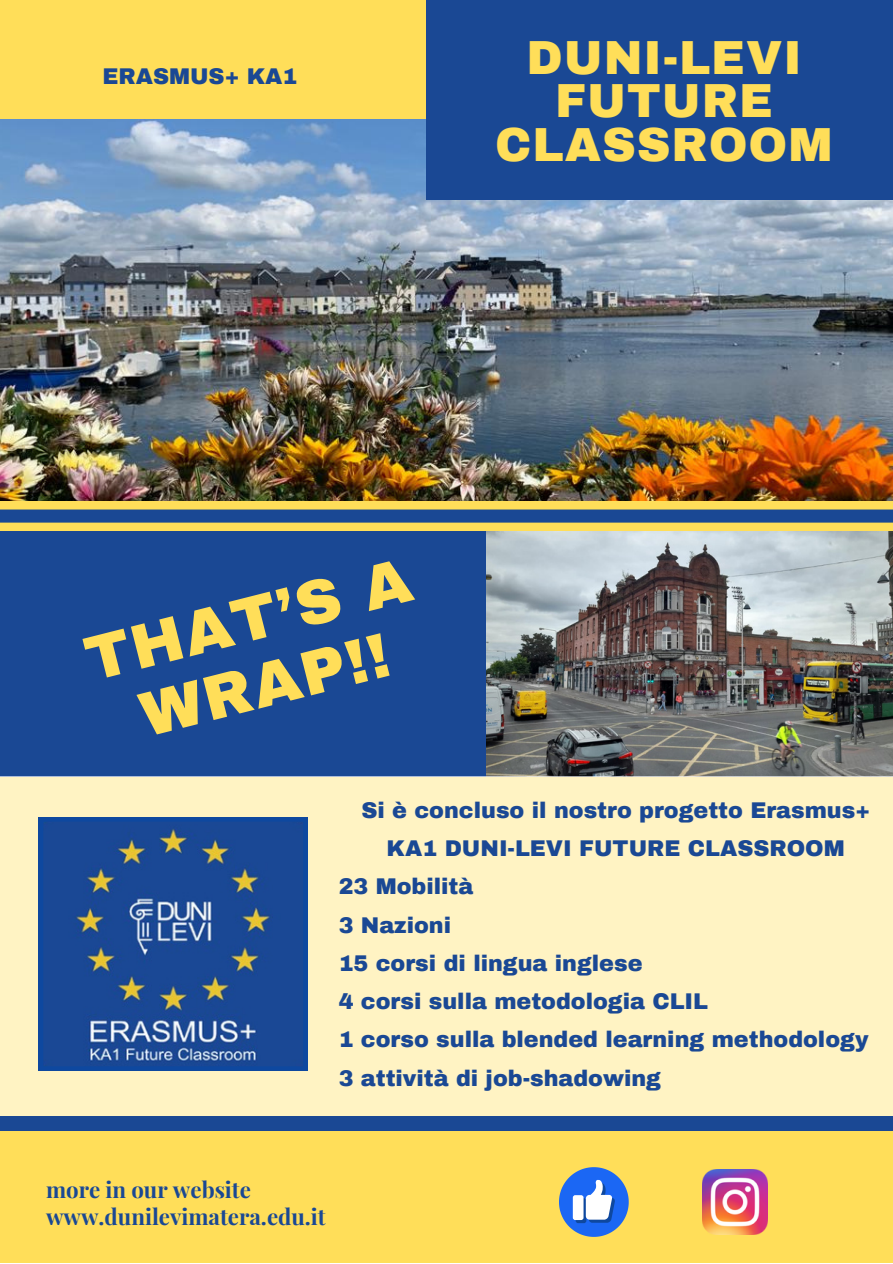
<style>
.page{position:relative;width:893px;height:1264px;background:#fff}
.page>*{position:absolute;margin:0;border:0;box-sizing:border-box;transform-origin:0 0}
.t1{font:900 63px/67.3px "Archivo";color:#ffde59;text-align:center}
.t2{font:900 46.8px/43.8px "Archivo";letter-spacing:.02em;color:#ffde59;text-align:center}
.t3{font:900 22.2px/38.2px "Archivo";color:#1a4894;text-align:center}
.t4{font:700 22.2px/27px "Playfair Display";color:#1a4894}
</style>
<div class="page">
<div style="left:0;top:0;width:892px;height:1262px;background:#ffde59"></div>
<img style="left:0;top:119px;width:892px;height:382px">
<img style="left:485px;top:531px;width:407px;height:245px">
<div style="left:0;top:530px;width:485px;height:246px;background:#1a4894"></div>
<div style="left:0;top:776px;width:892px;height:339px;background:#fff3c3"></div>
<svg style="left:0;top:509px;width:892px;height:14px;background:#285190"></svg>
<div style="left:0;top:1115px;width:892px;height:15px;background:#1a4894"></div>
<div style="left:426px;top:0;width:466px;height:200px;background:#1a4894"></div>
<svg style="left:39px;top:817px;width:268px;height:253px;background:#2a5395"></svg>
<svg style="left:559px;top:1167px;width:69px;height:69px"></svg>
<img style="left:702px;top:1169px;width:65px;height:65px">
<p class="t3" style="left:102px;top:58px;width:196px">ERASMUS+ KA1</p>
<p class="t2" style="left:495px;top:36px;width:339px">DUNI-LEVI<br>FUTURE<br>CLASSROOM</p>
<p class="t1" style="left:78px;top:627px;width:336px;rotate:-14deg">THAT’S A<br>WRAP!!</p>
<p class="t3" style="left:361px;top:791px;width:510px">Si è concluso il nostro progetto Erasmus+<br>KA1 DUNI-LEVI FUTURE CLASSROOM</p>
<p class="t3" style="left:339px;top:867px;width:136px">23 Mobilità</p>
<p class="t3" style="left:339px;top:906px;width:114px">3 Nazioni</p>
<p class="t3" style="left:339px;top:944px;width:305px">15 corsi di lingua inglese</p>
<p class="t3" style="left:339px;top:982px;width:371px">4 corsi sulla metodologia CLIL</p>
<p class="t3" style="left:339px;top:1020px;width:531px">1 corso sulla blended learning methodology</p>
<p class="t3" style="left:339px;top:1058px;width:324px">3 attività di job-shadowing</p>
<p class="t4" style="left:46px;top:1174px;width:281px">more in our website www.dunilevimatera.edu.it</p>
</div>
